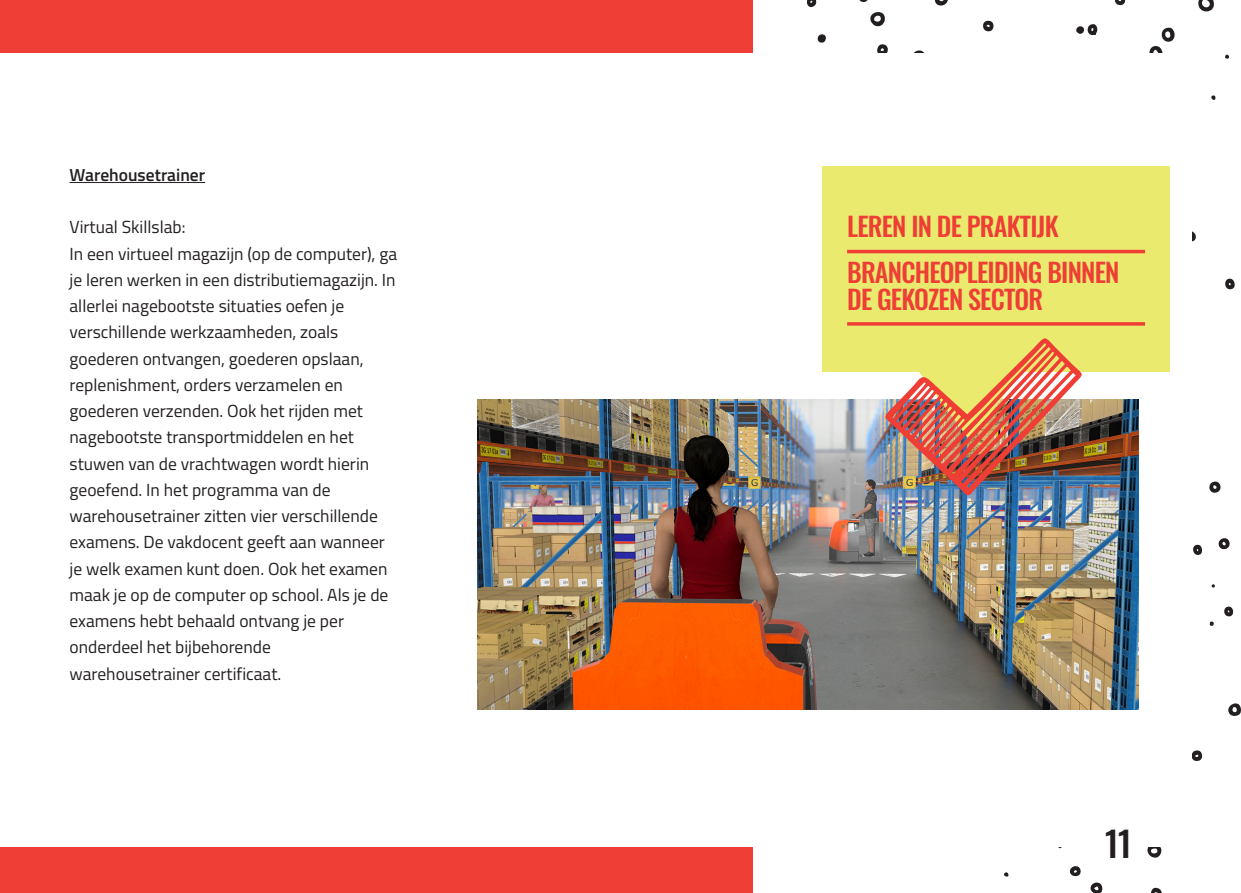
<style>
.page{position:relative;width:1241px;height:893px;background:#fff}
.page>*{position:absolute;margin:0;border:0;box-sizing:border-box;transform-origin:0 0}
.t1{font:500 35px "Oswald";color:#231f20}
._01__Kinderkaders{font:500 26.25px/26.2px "Oswald";letter-spacing:-.03em;color:#ee3e35}
._01__platte_tekst{font:17.5px/26.2px "Titillium Web";color:#231f20}
._01__platte_tekst-2{font:600 17.5px "Titillium Web";color:#231f20}
</style>
<div class="page">
<svg style="left:1211px;top:95px;width:4px;height:5px"></svg>
<svg style="left:1198px;top:0;width:16px;height:12px"></svg>
<svg style="left:1115px;top:0;width:10px;height:6px"></svg>
<svg style="left:1192px;top:750px;width:10px;height:11px"></svg>
<svg style="left:1151px;top:887px;width:11px;height:6px"></svg>
<svg style="left:1090px;top:882px;width:13px;height:11px"></svg>
<svg style="left:1147px;top:847px;width:14px;height:11px"></svg>
<svg style="left:1004px;top:872px;width:5px;height:5px"></svg>
<svg style="left:1069px;top:866px;width:12px;height:11px"></svg>
<svg style="left:1225px;top:278px;width:10px;height:12px"></svg>
<svg style="left:1225px;top:54px;width:4px;height:5px"></svg>
<svg style="left:1209px;top:481px;width:12px;height:12px"></svg>
<svg style="left:1192px;top:231px;width:4px;height:11px"></svg>
<svg style="left:1149px;top:27px;width:26px;height:26px"></svg>
<svg style="left:1228px;top:703px;width:12px;height:13px"></svg>
<svg style="left:1218px;top:538px;width:12px;height:12px"></svg>
<svg style="left:1224px;top:606px;width:9px;height:11px"></svg>
<svg style="left:1211px;top:584px;width:4px;height:4px"></svg>
<svg style="left:1209px;top:621px;width:5px;height:5px"></svg>
<svg style="left:1193px;top:544px;width:8px;height:11px"></svg>
<svg style="left:983px;top:20px;width:10px;height:12px"></svg>
<svg style="left:877px;top:44px;width:11px;height:9px"></svg>
<svg style="left:807px;top:0;width:10px;height:7px"></svg>
<svg style="left:934px;top:0;width:14px;height:6px"></svg>
<svg style="left:914px;top:50px;width:10px;height:3px"></svg>
<svg style="left:859px;top:0;width:26px;height:27px"></svg>
<svg style="left:817px;top:34px;width:9px;height:9px"></svg>
<svg style="left:1076px;top:24px;width:22px;height:11px"></svg>
<div style="left:0;top:0;width:752px;height:893px;background:#ee3e35"></div>
<div style="left:0;top:53px;width:1191px;height:794px;background:#fff"></div>
<img style="left:477px;top:400px;width:660px;height:310px">
<hr style="left:70px;top:182px;width:135px;height:1px;background:#231f20">
<div style="left:822px;top:166px;width:347px;height:206px;background:#eaea6f"></div>
<hr style="left:847px;top:250px;width:297px;height:3px;background:#ee3e35">
<img style="left:834px;top:322px;width:309px;height:237px">
<p class="_01__platte_tekst-2" style="left:70px;top:162px;width:137px">Warehousetrainer</p>
<p class="_01__platte_tekst" style="left:70px;top:213px;width:117px">Virtual Skillslab:</p>
<p class="_01__platte_tekst" style="left:70px;top:240px;width:329px">In een virtueel magazijn (op de computer), ga je leren werken in een distributiemagazijn. In allerlei nagebootste situaties oefen je verschillende werkzaamheden, zoals goederen ontvangen, goederen opslaan, replenishment, orders verzamelen en goederen verzenden. Ook het rijden met nagebootste transportmiddelen en het stuwen van de vrachtwagen wordt hierin geoefend. In het programma van de warehousetrainer zitten vier verschillende examens. De vakdocent geeft aan wanneer je welk examen kunt doen. Ook het examen maak je op de computer op school. Als je de examens hebt behaald ontvang je per onderdeel het bijbehorende warehousetrainer certificaat.</p>
<p class="_01__Kinderkaders" style="left:847px;top:215px;width:213px">LEREN IN DE PRAKTIJK</p>
<p class="_01__Kinderkaders" style="left:847px;top:261px;width:274px">BRANCHEOPLEIDING BINNEN<br>DE GEKOZEN SECTOR</p>
<h1 class="t1" style="left:1104px;top:825px;width:28px">11</h1>
</div>
